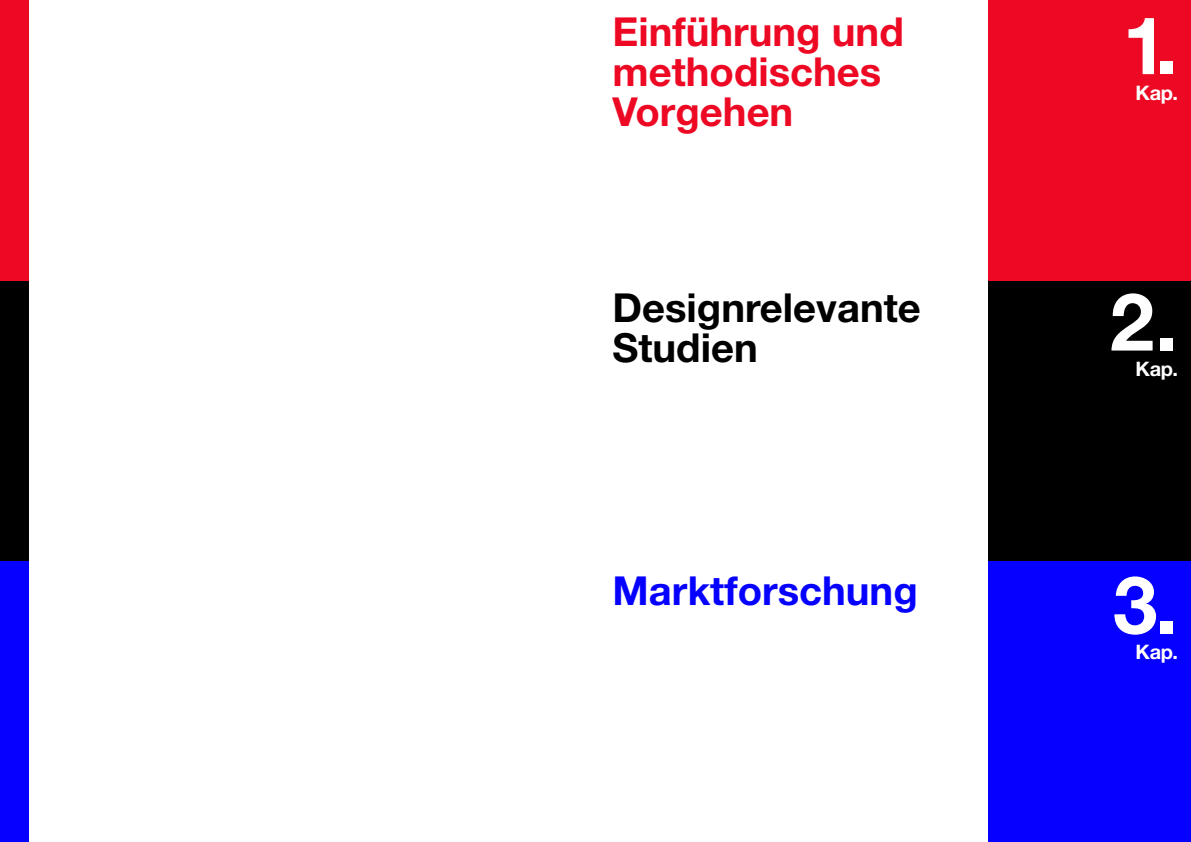
<style>
.page{position:relative;width:1191px;height:842px;background:#fff}
.page>*{position:absolute;margin:0;border:0;box-sizing:border-box;transform-origin:0 0}
.t1{font:700 80px "Helvetica Neue LT Std";color:#fff}
.t2{font:700 40px/40px "Helvetica Neue LT Std";color:#ed0924}
.t3{font:700 40px/40px "Helvetica Neue LT Std";color:#000}
.t4{font:700 40px "Helvetica Neue LT Std";color:#0500ff}
.t5{font:700 20px "Helvetica Neue LT Std";letter-spacing:-.02em;color:#fff}
</style>
<div class="page">
<div style="left:988px;top:0;width:203px;height:281px;background:#ed0924"></div>
<div style="left:988px;top:281px;width:203px;height:280px;background:#000"></div>
<div style="left:988px;top:561px;width:203px;height:281px;background:#0500ff"></div>
<div style="left:0;top:0;width:28px;height:281px;background:#ed0924"></div>
<div style="left:0;top:281px;width:28px;height:280px;background:#000"></div>
<div style="left:0;top:561px;width:28px;height:281px;background:#0500ff"></div>
<p class="t2" style="left:612px;top:10px;width:293px">Einführung und methodisches<br>Vorgehen</p>
<p class="t3" style="left:612px;top:287px;width:310px">Designrelevante<br>Studien</p>
<p class="t4" style="left:612px;top:566px;width:307px">Marktforschung</p>
<h1 class="t1" style="left:1122px;top:-4px;width:57px">1.</h1>
<p class="t5" style="left:1135px;top:81px;width:44px">Kap.</p>
<h1 class="t1" style="left:1109px;top:273px;width:70px">2.</h1>
<p class="t5" style="left:1135px;top:357px;width:44px">Kap.</p>
<h1 class="t1" style="left:1113px;top:556px;width:67px">3.</h1>
<p class="t5" style="left:1135px;top:640px;width:44px">Kap.</p>
</div>
